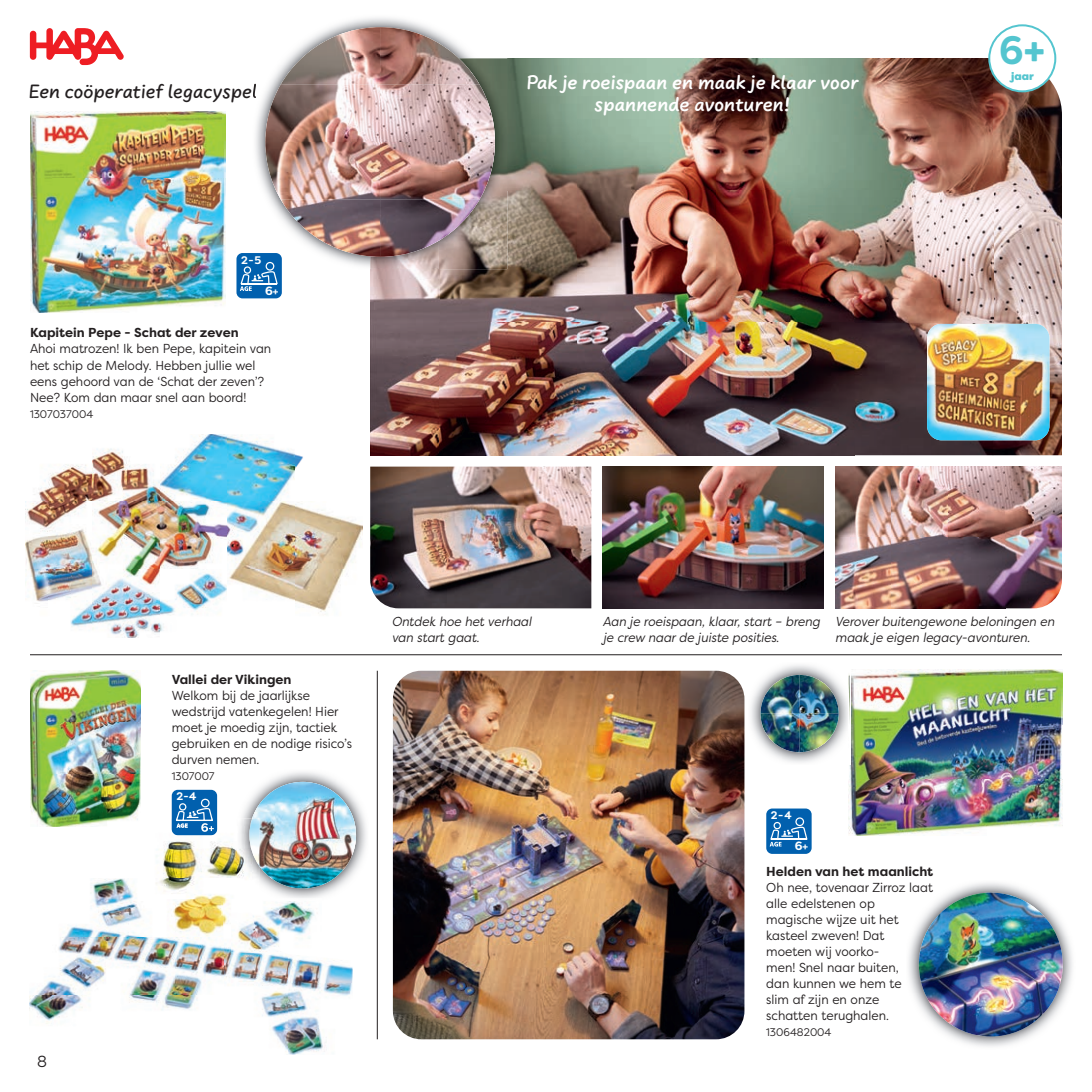
<style>
.page{position:relative;width:1092px;height:1092px;background:#fff}
.page>*{position:absolute;margin:0;border:0;box-sizing:border-box;transform-origin:0 0}
.t1{font:700 39.6px "Filson Soft";color:#54c5cf;scale:.94 1}
.t2{font:700 20px/22px "Uberhand Pro";letter-spacing:.005em;color:#fff;text-align:center}
.t3{font:500 20px "Uberhand Pro";letter-spacing:.005em;color:#231f20}
.t4{font:16px "Filson Pro";color:#231f20;scale:.94 1}
.t5{font:13px/16px "Filson Pro";color:#231f20;scale:.94 1}
.t6{font:italic 13px/16px "Filson Pro";color:#231f20;scale:.94 1}
.t7{font:700 13px "Filson Pro";color:#231f20}
.t8{font:700 12px "Filson Pro";color:#fff}
.t9{font:11px "Filson Pro";color:#231f20;scale:.94 1}
.t10{font:700 11px "Filson Pro";color:#fff}
.t11{font:800 10.8px "Filson Soft";color:#54c5cf}
.s1{font-size:10px}
</style>
<div class="page">
<img style="left:507px;top:58px;width:486px;height:132px">
<img style="left:993px;top:58px;width:69px;height:397px">
<img style="left:439px;top:190px;width:554px;height:265px">
<img style="left:370px;top:269px;width:69px;height:186px">
<div style="left:989px;top:25px;width:66px;height:66px;background:#fff;border-radius:50%"></div>
<div style="left:988px;top:24px;width:68px;height:68px;border:2px solid #54c5cf;border-radius:50%"></div>
<img style="left:393px;top:671px;width:351px;height:368px">
<img style="left:908px;top:883px;width:164px;height:164px">
<img style="left:919px;top:892px;width:144px;height:144px;border-radius:72px">
<img style="left:25px;top:434px;width:338px;height:203px">
<hr style="left:377px;top:671px;width:1px;height:368px;background:#231f20">
<img style="left:751px;top:665px;width:98px;height:98px">
<img style="left:760px;top:675px;width:79px;height:77px">
<img style="left:851px;top:669px;width:211px;height:55px">
<img style="left:849px;top:724px;width:213px;height:111px">
<img style="left:849px;top:675px;width:2px;height:90px">
<hr style="left:30px;top:654px;width:1032px;height:1px;background:#231f20">
<img style="left:30px;top:111px;width:195px;height:202px">
<img style="left:927px;top:324px;width:122px;height:116px">
<img style="left:254px;top:18px;width:185px;height:251px">
<img style="left:439px;top:58px;width:68px;height:211px">
<img style="left:253px;top:84px;width:3px;height:18px">
<img style="left:281px;top:27px;width:199px;height:57px">
<img style="left:265px;top:84px;width:230px;height:116px">
<img style="left:281px;top:199px;width:199px;height:58px">
<img style="left:835px;top:467px;width:227px;height:141px">
<img style="left:370px;top:467px;width:221px;height:141px">
<img style="left:603px;top:467px;width:221px;height:141px">
<div style="left:172px;top:790px;width:45px;height:45px;background:#0160ae;border-radius:6px"></div>
<img style="left:30px;top:671px;width:111px;height:156px">
<img style="left:29px;top:878px;width:194px;height:146px">
<img style="left:223px;top:898px;width:65px;height:152px">
<img style="left:288px;top:956px;width:65px;height:98px">
<img style="left:284px;top:901px;width:31px;height:51px">
<img style="left:231px;top:898px;width:53px;height:54px">
<div style="left:236px;top:253px;width:46px;height:45px;background:#0160ae;border-radius:6px"></div>
<svg style="left:240px;top:262px;width:38px;height:29px"></svg>
<div style="left:766px;top:808px;width:45px;height:46px;background:#0160ae;border-radius:6px"></div>
<svg style="left:770px;top:817px;width:37px;height:29px"></svg>
<img style="left:242px;top:772px;width:124px;height:129px">
<svg style="left:237px;top:898px;width:12px;height:3px"></svg>
<img style="left:249px;top:782px;width:107px;height:106px;border-radius:50%">
<svg style="left:289px;top:782px;width:14px;height:2px"></svg>
<img style="left:141px;top:818px;width:118px;height:80px">
<img style="left:172px;top:818px;width:45px;height:17px">
<svg style="left:175px;top:798px;width:39px;height:34px"></svg>
<img style="left:237px;top:878px;width:11px;height:20px">
<img style="left:249px;top:818px;width:10px;height:48px">
<svg style="left:29px;top:28px;width:95px;height:38px"></svg>
<h2 class="t3" style="left:29px;top:77px;width:230px">Een coöperatief legacyspel</h2>
<h2 class="t2" style="left:526px;top:70px;width:334px">Pak je roeispaan en maak je klaar voor spannende avonturen!</h2>
<p class="t10" style="left:241px;top:253px;width:22px">2 - 5</p>
<p class="t8" style="left:265px;top:283px;width:15px">6 <span class="s1">+</span></p>
<p class="t7" style="left:30px;top:325px;width:210px">Kapitein Pepe - Schat der zeven</p>
<p class="t5" style="left:30px;top:341px;width:258px">Ahoi matrozen! Ik ben Pepe, kapitein van het schip de Melody. Hebben jullie wel eens gehoord van de ‘Schat der zeven’?<br>Nee? Kom dan maar snel aan boord!</p>
<p class="t9" style="left:30px;top:406px;width:69px">1307037004</p>
<h1 class="t1" style="left:999px;top:25px;width:50px">6+</h1>
<p class="t11" style="left:1011px;top:69px;width:24px">jaar</p>
<p class="t4" style="left:37px;top:1050px;width:12px">8</p>
<p class="t7" style="left:172px;top:672px;width:121px">Vallei der Vikingen</p>
<p class="t5" style="left:172px;top:687px;width:193px">Welkom bij de jaarlijkse wedstrijd vatenkegelen! Hier moet je moedig zijn, tactiek gebruiken en de nodige risico’s durven nemen.</p>
<p class="t9" style="left:172px;top:769px;width:47px">1307007</p>
<p class="t10" style="left:176px;top:789px;width:21px">2-4</p>
<p class="t6" style="left:392px;top:613px;width:150px">Ontdek hoe het verhaal van start gaat.</p>
<p class="t6" style="left:835px;top:613px;width:235px">Verover buitengewone beloningen en maak je eigen legacy-avonturen.</p>
<p class="t6" style="left:603px;top:613px;width:233px">Aan je roeispaan, klaar, start – breng je crew naar de juiste posities.</p>
<p class="t10" style="left:771px;top:808px;width:22px">2 - 4</p>
<p class="t8" style="left:795px;top:839px;width:15px">6 <span class="s1">+</span></p>
<p class="t7" style="left:766px;top:863px;width:168px">Helden van het maanlicht</p>
<p class="t5" style="left:766px;top:879px;width:179px">Oh nee, tovenaar Zirroz laat alle edelstenen op magische wijze uit het kasteel zweven! Dat moeten wij voorko-<br>men! Snel naar buiten,<br>dan kunnen we hem te<br>slim af zijn en onze schatten terughalen.</p>
<p class="t9" style="left:766px;top:1025px;width:71px">1306482004</p>
</div>
